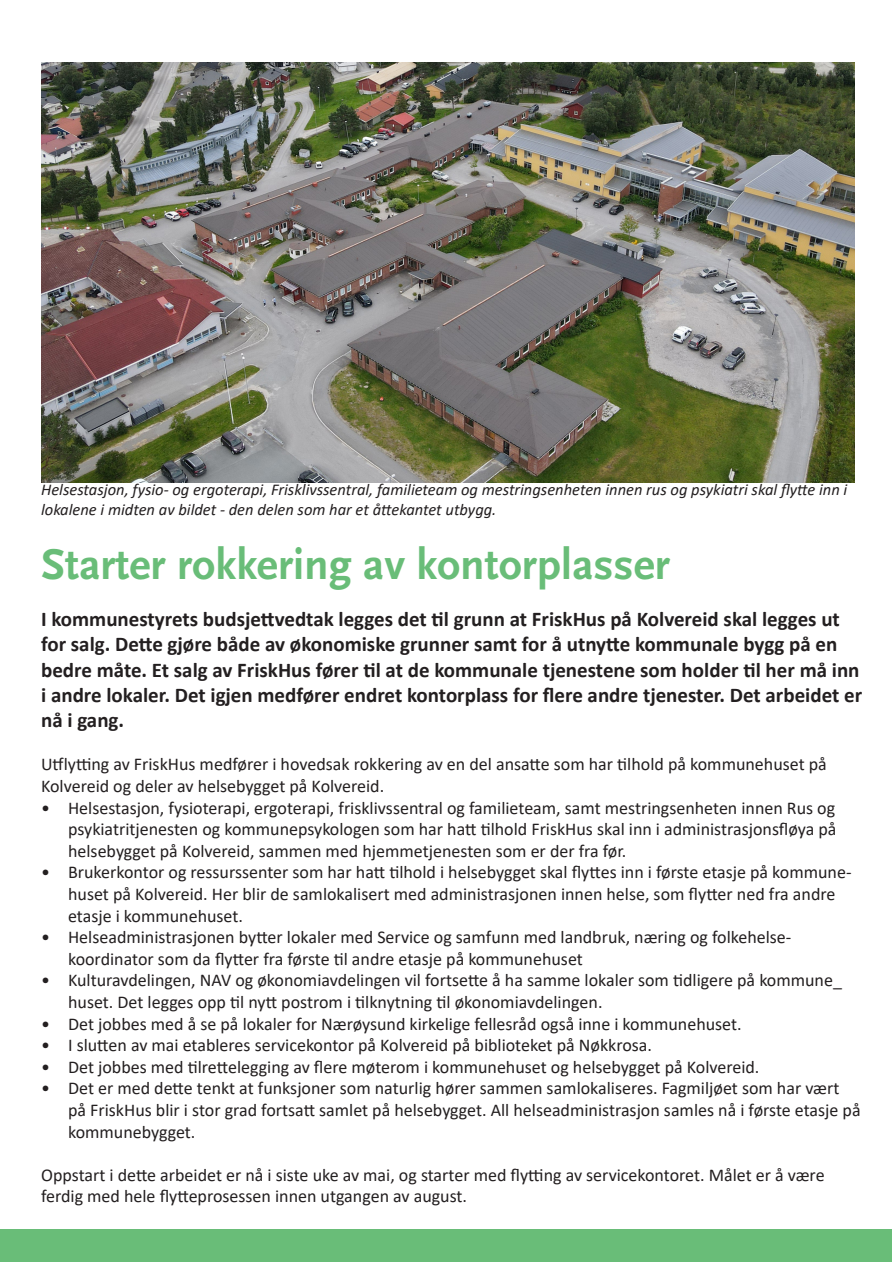
<style>
.page{position:relative;width:893px;height:1263px;background:#fff}
.page>*{position:absolute;margin:0;border:0;box-sizing:border-box;transform-origin:0 0}
.t1{font:700 45px "Scala Sans Pro";color:#69bd78}
.t2{font:700 21px/25.2px "Calibri";color:#231f20}
.t3{font:18px/21.6px "Calibri";color:#231f20}
.t4{font:italic 16.5px/19.8px "Calibri";color:#231f20}
</style>
<div class="page">
<div style="left:1px;top:1230px;width:891px;height:32px;background:#69bd78"></div>
<img style="left:41px;top:62px;width:814px;height:421px">
<p class="t4" style="left:41px;top:479px;width:808px">Helsestasjon, fysio- og ergoterapi, Frisklivssentral, familieteam og mestringsenheten innen rus og psykiatri skal flytte inn i lokalene i midten av bildet - den delen som har et åttekantet utbygg.</p>
<p class="t1" style="left:41px;top:539px;width:630px">Starter rokkering av kontorplasser</p>
<p class="t2" style="left:41px;top:606px;width:822px">I kommunestyrets budsjettvedtak legges det til grunn at FriskHus på Kolvereid skal legges ut for salg. Dette gjøre både av økonomiske grunner samt for å utnytte kommunale bygg på en bedre måte. Et salg av FriskHus fører til at de kommunale tjenestene som holder til her må inn i andre lokaler. Det igjen medfører endret kontorplass for flere andre tjenester. Det arbeidet er nå i gang.</p>
<p class="t3" style="left:41px;top:753px;width:787px">Utflytting av FriskHus medfører i hovedsak rokkering av en del ansatte som har tilhold på kommunehuset på<br>Kolvereid og deler av helsebygget på Kolvereid.</p>
<p class="t3" style="left:68px;top:796px;width:770px;text-align:justify;text-indent:-27px">• Helsestasjon, fysioterapi, ergoterapi, frisklivssentral og familieteam, samt mestringsenheten innen Rus og psykiatritjenesten og kommunepsykologen som har hatt tilhold FriskHus skal inn i administrasjonsfløya på helsebygget på Kolvereid, sammen med hjemmetjenesten som er der fra før.</p>
<p class="t3" style="left:68px;top:861px;width:785px;text-indent:-27px">• Brukerkontor og ressurssenter som har hatt tilhold i helsebygget skal flyttes inn i første etasje på kommune&shy;huset på Kolvereid. Her blir de samlokalisert med administrasjonen innen helse, som flytter ned fra andre etasje i kommunehuset.</p>
<p class="t3" style="left:68px;top:926px;width:725px;text-indent:-27px">• Helseadministrasjonen bytter lokaler med Service og samfunn med landbruk, næring og folkehelse&shy;koordinator som da flytter fra første til andre etasje på kommunehuset</p>
<p class="t3" style="left:68px;top:969px;width:775px;text-indent:-27px">• Kulturavdelingen, NAV og økonomiavdelingen vil fortsette å ha samme lokaler som tidligere på kommune_ huset. Det legges opp til nytt postrom i tilknytning til økonomiavdelingen.</p>
<p class="t3" style="left:41px;top:1012px;width:702px">• Det jobbes med å se på lokaler for Nærøysund kirkelige fellesråd også inne i kommunehuset.</p>
<p class="t3" style="left:41px;top:1034px;width:612px">• I slutten av mai etableres servicekontor på Kolvereid på biblioteket på Nøkkrosa.</p>
<p class="t3" style="left:41px;top:1055px;width:720px">• Det jobbes med tilrettelegging av flere møterom i kommunehuset og helsebygget på Kolvereid.</p>
<p class="t3" style="left:68px;top:1077px;width:794px;text-indent:-27px">• Det er med dette tenkt at funksjoner som naturlig hører sammen samlokaliseres. Fagmiljøet som har vært på FriskHus blir i stor grad fortsatt samlet på helsebygget. All helseadministrasjon samles nå i første etasje på kommunebygget.</p>
<p class="t3" style="left:41px;top:1163px;width:785px">Oppstart i dette arbeidet er nå i siste uke av mai, og starter med flytting av servicekontoret. Målet er å være</p>
<p class="t3" style="left:41px;top:1185px;width:427px">ferdig med hele flytteprosessen innen utgangen av august.</p>
</div>
